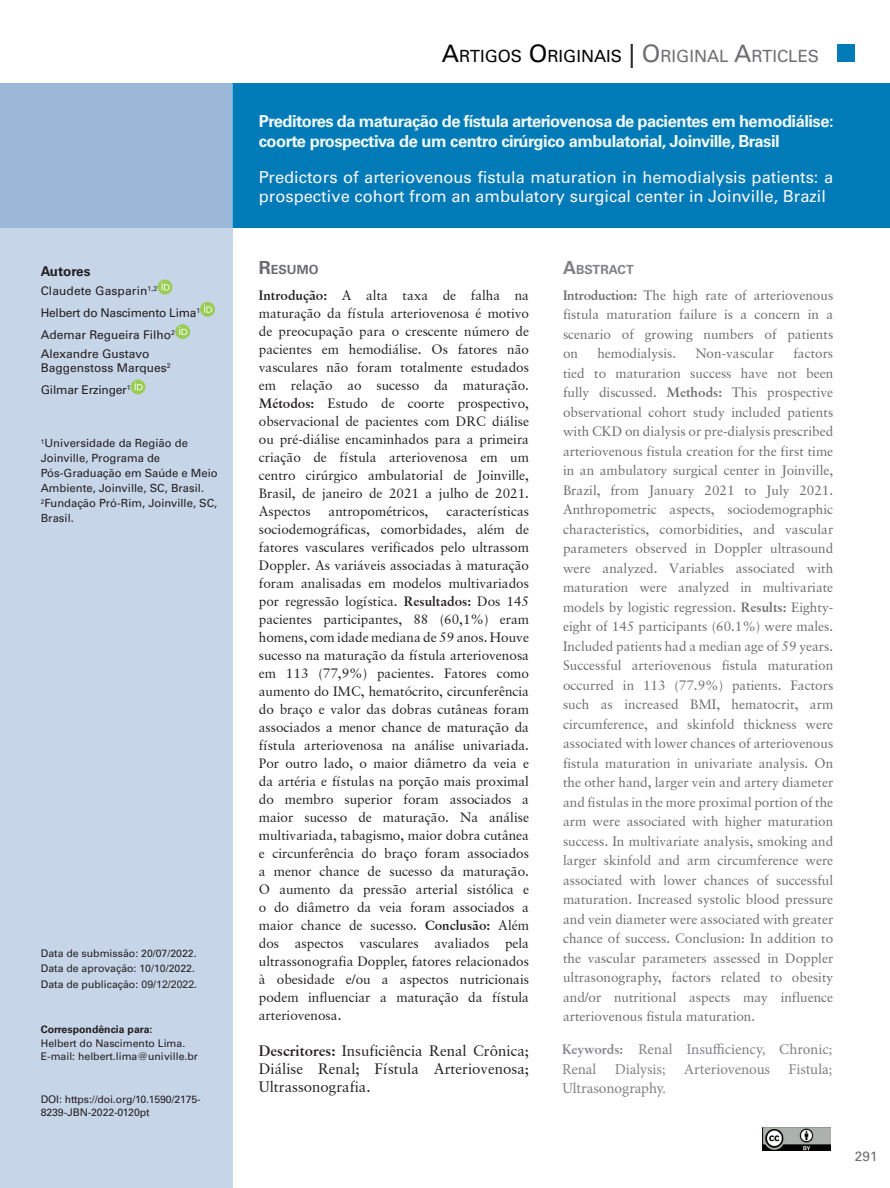
<style>
.page{position:relative;width:890px;height:1188px;background:#fff}
.page>*{position:absolute;margin:0;border:0;box-sizing:border-box;transform-origin:0 0}
.t1{font:16.8px "Univers LT Std";color:#040503}
.Título_Português{font:700 16.5px/19.5px "Univers LT Std";letter-spacing:-.03em;color:#f0f9f5}
.Title_Inglês{font:16.5px/19.5px "Univers LT Std";color:#f8f6fa}
.Palavras-chave{font:15px/18px "Garamond Retrospective S Si";color:#231f20;text-align:justify}
.keywords{font:15px/19.5px "Minion Pro";color:#808285;text-align:justify}
.Resumo{font:13.5px/18px "Garamond Retrospective S Si";color:#231f20;text-align:justify}
.Abstract{font:13.5px/19.5px "Garamond Retrospective S Si";color:#6c6d70;text-align:justify}
.Tópico__Autores{font:700 13.5px "Univers LT Std";letter-spacing:-.01em;color:#231f20}
.t2{font:13.5px "Univers LT Std";color:#6c6d70}
.Intertilulo__Resumo{font:700 12.6px "Univers LT Std";color:#808285}
.Intertilulo__Resumo-2{font:700 12.6px "Univers LT Std";color:#6c6d70}
.Nome_dos_autores{font:12px/14.4px "Univers LT Std";color:#231f20}
.Nome_dos_autores-2{font:12px "Univers LT Std";letter-spacing:-.02em;color:#231f20}
.Afiliações{font:11.25px/15px "Univers LT Std";color:#231f20}
.Autor_correspondente{font:10.5px/13.5px "Univers LT Std";color:#231f20}
.s1{font-family:"Arial"}
.s2{font-weight:700}
.s3{font-size:24px}
.s4{font-size:24px;color:#231f20}
.s5{font-size:24px;color:#6d6f72}
.s6{color:#6d6f72}
.s7{font-size:18px}
.s8{font-family:"Garamond Retrospective S Si";font-weight:700;font-size:13.5px}
</style>
<div class="page">
<div style="left:837px;top:45px;width:17px;height:17px;background:#017bb7"></div>
<div style="left:0;top:228px;width:232px;height:959px;background:#c7d5e9"></div>
<div style="left:0;top:83px;width:232px;height:144px;background:#9bb8d9"></div>
<div style="left:232px;top:83px;width:657px;height:144px;background:#017bb7"></div>
<svg style="left:157px;top:279px;width:15px;height:15px"></svg>
<svg style="left:161px;top:282px;width:8px;height:8px"></svg>
<svg style="left:200px;top:302px;width:15px;height:15px"></svg>
<svg style="left:204px;top:304px;width:8px;height:8px"></svg>
<div style="left:175px;top:324px;width:15px;height:15px;background:#99cc52;border-radius:50%"></div>
<svg style="left:179px;top:327px;width:8px;height:8px"></svg>
<svg style="left:131px;top:379px;width:14px;height:15px"></svg>
<svg style="left:134px;top:382px;width:9px;height:8px"></svg>
<img style="left:762px;top:1127px;width:68px;height:23px">
<p class="Tópico__Autores" style="left:41px;top:263px;width:51px">Autores</p>
<p class="Nome_dos_autores" style="left:41px;top:283px;width:118px">Claudete Gasparin<sup>1,2</sup></p>
<p class="Nome_dos_autores-2" style="left:41px;top:305px;width:161px">Helbert do Nascimento Lima<sup>1</sup></p>
<p class="Nome_dos_autores" style="left:41px;top:327px;width:136px">Ademar Regueira Filho<sup>2</sup></p>
<p class="Nome_dos_autores" style="left:41px;top:346px;width:131px">Alexandre Gustavo<br>Baggenstoss Marques<sup>2</sup></p>
<p class="Nome_dos_autores" style="left:41px;top:383px;width:91px">Gilmar Erzinger<sup>1</sup></p>
<p class="Afiliações" style="left:41px;top:436px;width:178px"><sup>1</sup>Universidade da Região de<br>Joinville, Programa de<br>Pós-Graduação em Saúde e Meio<br>Ambiente, Joinville, SC, Brasil.</p>
<p class="Afiliações" style="left:41px;top:496px;width:178px"><sup>2</sup>Fundação Pró-Rim, Joinville, SC,<br>Brasil.</p>
<p class="Autor_correspondente" style="left:41px;top:944px;width:158px;line-height:15.9px">Data de submissão: 20/07/2022.<br>Data de aprovação: 10/10/2022.<br>Data de publicação: <span class="s1">09/12/2022</span>.</p>
<p class="Autor_correspondente" style="left:41px;top:1022px;width:159px"><span class="s2">Correspondência para:<br></span>Helbert do Nascimento Lima.<br>E-mail: helbert.lima@univille.br</p>
<p class="Autor_correspondente" style="left:41px;top:1092px;width:161px">DOI: https://doi.org/10.1590/2175-<br>8239-JBN-2022-0120pt</p>
<p class="t1" style="left:441px;top:46px;width:379px"><span class="s3">A</span>RTIGOS <span class="s3">O</span>RIGINAIS <span class="s4">|</span> <span class="s5">O</span><span class="s6">RIGINAL</span> <span class="s5">A</span><span class="s6">RTICLES</span></p>
<p class="Título_Português" style="left:259px;top:112px;width:576px">Preditores da maturação de fístula arteriovenosa de pacientes em hemodiálise: coorte prospectiva de um centro cirúrgico ambulatorial, Joinville, Brasil</p>
<p class="Title_Inglês" style="left:259px;top:167px;width:575px">Predictors of arteriovenous fistula maturation in hemodialysis patients: a prospective cohort from an ambulatory surgical center in Joinville, Brazil</p>
<p class="Intertilulo__Resumo-2" style="left:259px;top:262px;width:61px"><span class="s7">R</span>ESUMO</p>
<p class="Resumo" style="left:259px;top:285px;width:272px"><span class="s2">Introdução:</span> A alta taxa de falha na maturação da fístula arteriovenosa é motivo de preocupação para o crescente número de pacientes em hemodiálise. Os fatores não vasculares não foram totalmente estudados em relação ao sucesso da maturação.<br><span class="s2">Métodos:</span> Estudo de coorte prospectivo, observacional de pacientes com DRC diálise ou pré-diálise encaminhados para a primeira criação de fístula arteriovenosa em um centro cirúrgico ambulatorial de Joinville, Brasil, de janeiro de 2021 a julho de 2021.<br>Aspectos</p>
<p class="Resumo" style="left:259px;top:501px;width:272px;text-indent:187px">características sociodemográficas, comorbidades, além de fatores vasculares verificados pelo ultrassom Doppler. As variáveis associadas à maturação foram analisadas em modelos multivariados por regressão logística. <span class="s2">Resultados:</span> Dos 145 pacientes participantes, 88 (60,1%) eram homens, com idade mediana de 59 anos. Houve sucesso na maturação da fístula arteriovenosa em 113 (77,9%) pacientes. Fatores como aumento do IMC, hematócrito, circunferência do braço e valor das dobras cutâneas foram associados a menor chance de maturação da fístula arteriovenosa na análise univariada.<br>Por outro lado, o maior diâmetro da veia e da artéria e fístulas na porção mais proximal do membro superior foram associados a maior sucesso de maturação. Na análise multivariada, tabagismo, maior dobra cutânea e circunferência do braço foram associados a menor chance de sucesso da maturação.<br>O aumento da pressão arterial sistólica e o do diâmetro da veia foram associados a maior chance de sucesso. <span class="s2">Conclusão:</span> Além dos aspectos vasculares avaliados pela ultrassonografia Doppler, fatores relacionados à obesidade e/ou a aspectos nutricionais podem influenciar a maturação da fístula arteriovenosa.</p>
<p class="Resumo" style="left:328px;top:501px;width:101px">antropométricos,</p>
<p class="Intertilulo__Resumo" style="left:563px;top:262px;width:72px"><span class="s7">A</span>BSTRACT</p>
<p class="Abstract" style="left:563px;top:285px;width:272px"><span class="s2">Introduction:</span> The high rate of arteriovenous fistula maturation failure is a concern in a scenario of growing numbers of patients on</p>
<p class="Abstract" style="left:563px;top:343px;width:272px;text-indent:230px">factors tied to maturation success have not been fully discussed. <span class="s2">Methods:</span> This prospective observational cohort study included patients with CKD on dialysis or pre-dialysis prescribed arteriovenous fistula creation for the first time in an ambulatory surgical center in Joinville, Brazil, from January 2021 to July 2021.<br>Anthropometric aspects, sociodemographic characteristics, comorbidities, and vascular parameters observed in Doppler ultrasound were analyzed. Variables associated with maturation were analyzed in multivariate models by logistic regression. <span class="s2">Results:</span> Eighty&shy;eight of 145 participants (60.1%) were males.<br>Included patients had a median age of 59 years.<br>Successful arteriovenous fistula maturation occurred in 113 (77.9%) patients. Factors such as increased BMI, hematocrit, arm circumference, and skinfold thickness were associated with lower chances of arteriovenous fistula maturation in univariate analysis. On the other hand, larger vein and artery diameter and fistulas in the more proximal portion of the arm were associated with higher maturation success. In multivariate analysis, smoking and larger skinfold and arm circumference were associated with lower chances of successful maturation. Increased systolic blood pressure and vein diameter were associated with greater chance of success. Conclusion: In addition to the vascular parameters assessed in Doppler ultrasonography, factors related to obesity and/or nutritional aspects may influence arteriovenous fistula maturation.</p>
<p class="Abstract" style="left:597px;top:343px;width:80px">hemodialysis.</p>
<p class="Abstract" style="left:695px;top:343px;width:80px">Non-vascular</p>
<p class="Palavras-chave" style="left:259px;top:1041px;width:272px"><span class="s2">Descritores:</span> Insuficiência Renal Crônica; Diálise Renal; Fístula Arteriovenosa; Ultrassonografia.</p>
<p class="keywords" style="left:562px;top:1039px;width:272px"><span class="s8">Keywords:</span> Renal Insufficiency, Chronic; Renal Dialysis; Arteriovenous Fistula; Ultrasonography.</p>
<p class="t2" style="left:854px;top:1147px;width:24px">291</p>
</div>
